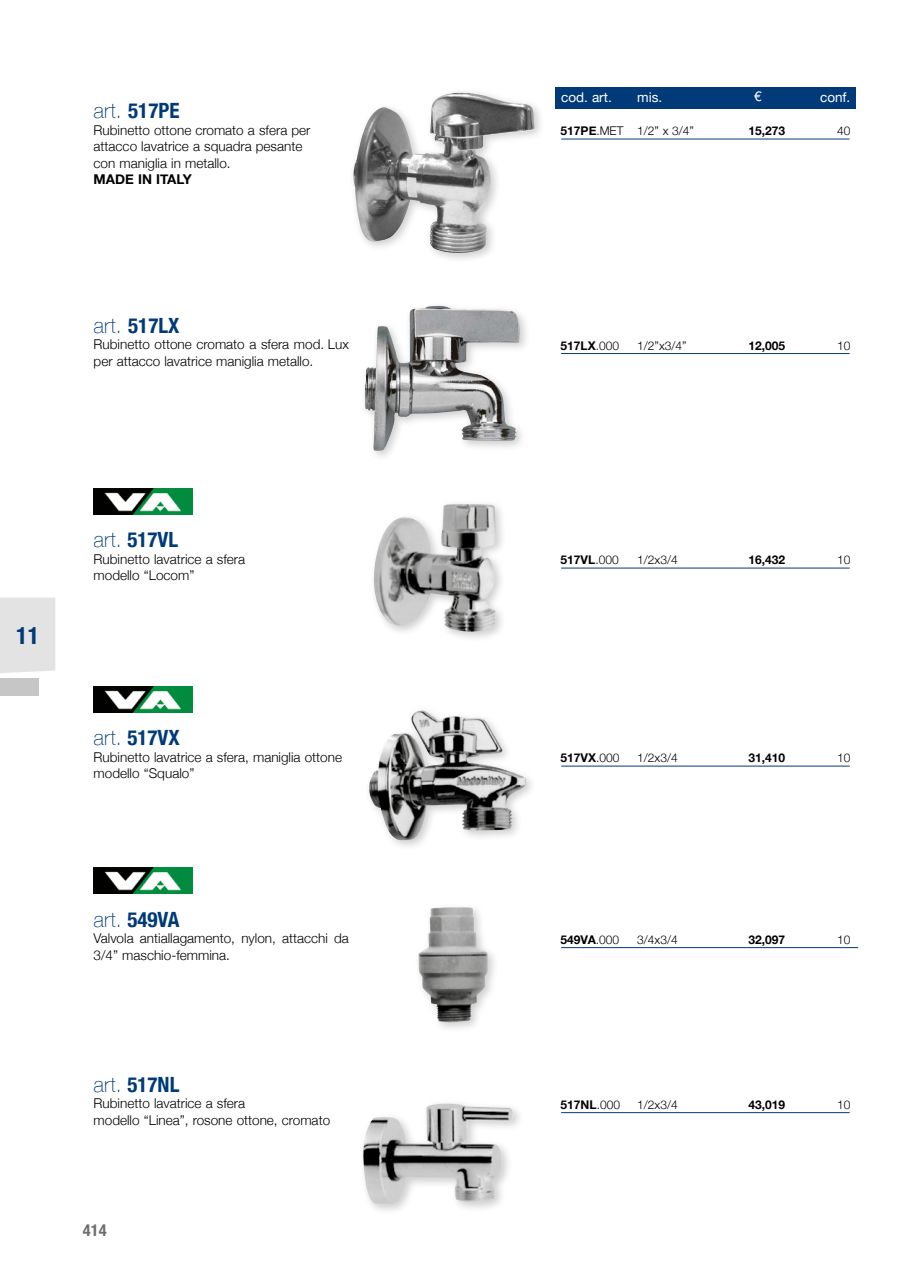
<style>
.page{position:relative;width:915px;height:1263px;background:#fff}
.page>*{position:absolute;margin:0;border:0;box-sizing:border-box;transform-origin:0 0}
.t1{font:700 condensed 24px "Helvetica Neue";color:#003a78}
.codici_articolo{font:700 condensed 21px "Helvetica Neue";color:#003a78}
.t2{font:700 condensed 16.5px "Helvetica Neue";color:#706f6f}
.t3{font:300 13.5px/16.5px "Helvetica Neue";color:#000}
.t4{font:13.5px "Helvetica Neue";color:#fff}
.t5{font:700 13.5px "Helvetica Neue";color:#000}
.tabella{font:700 12px "Helvetica Neue";color:#000}
.tabella-2{font:300 12px "Helvetica Neue";color:#000}
.TAB_NEW{font:300 12px "Helvetica Neue";color:#000}
.filetto{font:700 12px "Helvetica Neue";color:#000}
.filetto-2{font:300 12px "Helvetica Neue";color:#000}
.TAB_NEW-2{font:700 12px "Helvetica Neue";color:#000}
.s1{font-weight:100;font-stretch:normal}
.s2{font-weight:700}
.s3{font-weight:300}
</style>
<div class="page">
<div style="left:555px;top:87px;width:300px;height:21px;background:#003a78"></div>
<img style="left:94px;top:488px;width:98px;height:26px">
<img style="left:94px;top:686px;width:98px;height:26px">
<img style="left:94px;top:868px;width:98px;height:26px">
<hr style="left:561px;top:139px;width:288px;height:1px;background:#003a78">
<hr style="left:561px;top:353px;width:288px;height:1px;background:#003a78">
<hr style="left:561px;top:568px;width:288px;height:1px;background:#003a78">
<hr style="left:561px;top:766px;width:288px;height:1px;background:#003a78">
<hr style="left:561px;top:947px;width:296px;height:1px;background:#003a78">
<hr style="left:561px;top:1112px;width:288px;height:1px;background:#003a78">
<div style="left:348px;top:88px;width:197px;height:176px;background:#000;opacity:.2"></div>
<img style="left:353px;top:93px;width:181px;height:161px">
<img style="left:365px;top:306px;width:155px;height:145px">
<div style="left:368px;top:499px;width:138px;height:144px;background:#000;opacity:.2"></div>
<img style="left:370px;top:504px;width:126px;height:128px">
<img style="left:369px;top:710px;width:157px;height:131px">
<div style="left:413px;top:902px;width:85px;height:131px;background:#000;opacity:.2"></div>
<img style="left:418px;top:907px;width:70px;height:115px">
<div style="left:358px;top:1098px;width:166px;height:117px;background:#000;opacity:.2"></div>
<img style="left:361px;top:1103px;width:152px;height:101px">
<div style="left:0;top:597px;width:55px;height:76px;background:#e4e3e4"></div>
<div style="left:0;top:678px;width:38px;height:17px;background:#c6c6c6"></div>
<p class="codici_articolo" style="left:94px;top:93px;width:87px"><span class="s1">art.</span> 517PE</p>
<p class="t3" style="left:94px;top:121px;width:218px">Rubinetto ottone cromato a sfera per</p>
<p class="t3" style="left:94px;top:137px;width:210px">attacco lavatrice a squadra pesante</p>
<p class="t3" style="left:94px;top:154px;width:138px">con maniglia in metallo.</p>
<p class="t5" style="left:94px;top:169px;width:100px">MADE IN ITALY</p>
<p class="codici_articolo" style="left:94px;top:308px;width:87px"><span class="s1">art.</span> 517LX</p>
<p class="t3" style="left:94px;top:335px;width:257px">Rubinetto ottone cromato a sfera mod. Lux per attacco lavatrice maniglia metallo.</p>
<h1 class="t1" style="left:16px;top:615px;width:25px">11</h1>
<p class="codici_articolo" style="left:94px;top:522px;width:86px"><span class="s1">art.</span> 517VL</p>
<p class="t3" style="left:94px;top:550px;width:153px">Rubinetto lavatrice a sfera</p>
<p class="t3" style="left:94px;top:566px;width:102px">modello “Locom”</p>
<p class="codici_articolo" style="left:94px;top:720px;width:88px"><span class="s1">art.</span> 517VX</p>
<p class="t3" style="left:94px;top:748px;width:250px">Rubinetto lavatrice a sfera, maniglia ottone</p>
<p class="t3" style="left:94px;top:764px;width:102px">modello “Squalo”</p>
<p class="codici_articolo" style="left:94px;top:902px;width:87px"><span class="s1">art.</span> 549VA</p>
<p class="t3" style="left:94px;top:929px;width:257px">Valvola antiallagamento, nylon, attacchi da<br>3/4” maschio-femmina.</p>
<p class="codici_articolo" style="left:94px;top:1067px;width:87px"><span class="s1">art.</span> 517NL</p>
<p class="t3" style="left:94px;top:1094px;width:153px">Rubinetto lavatrice a sfera</p>
<p class="t3" style="left:94px;top:1111px;width:238px">modello “Linea”, rosone ottone, cromato</p>
<p class="t2" style="left:83px;top:1217px;width:25px">414</p>
<p class="t4" style="left:561px;top:87px;width:52px">cod. art.</p>
<p class="t4" style="left:637px;top:87px;width:27px">mis.</p>
<p class="t4" style="left:754px;top:86px;width:9px">€</p>
<p class="t4" style="left:819px;top:87px;width:32px">conf.</p>
<p class="TAB_NEW" style="left:560px;top:121px;width:135px"><span class="s2">517PE</span>.MET 1/2” x 3/4”</p>
<p class="TAB_NEW-2" style="left:748px;top:122px;width:38px">15,273</p>
<p class="TAB_NEW" style="left:836px;top:121px;width:15px">40</p>
<p class="filetto" style="left:560px;top:336px;width:60px">517LX<span class="s3">.000</span></p>
<p class="filetto-2" style="left:637px;top:336px;width:51px">1/2”x3/4”</p>
<p class="filetto" style="left:748px;top:336px;width:38px">12,005</p>
<p class="filetto-2" style="left:836px;top:336px;width:15px">10</p>
<p class="tabella" style="left:560px;top:551px;width:60px">517VL<span class="s3">.000</span></p>
<p class="tabella-2" style="left:637px;top:550px;width:42px">1/2x3/4</p>
<p class="tabella" style="left:748px;top:551px;width:38px">16,432</p>
<p class="tabella-2" style="left:836px;top:550px;width:15px">10</p>
<p class="tabella" style="left:560px;top:749px;width:60px">517VX<span class="s3">.000</span></p>
<p class="tabella-2" style="left:637px;top:748px;width:42px">1/2x3/4</p>
<p class="tabella" style="left:748px;top:749px;width:38px">31,410</p>
<p class="tabella-2" style="left:836px;top:748px;width:15px">10</p>
<p class="tabella" style="left:560px;top:930px;width:60px">549VA<span class="s3">.000</span></p>
<p class="tabella-2" style="left:637px;top:930px;width:42px">3/4x3/4</p>
<p class="tabella" style="left:748px;top:930px;width:38px">32,097</p>
<p class="tabella-2" style="left:836px;top:930px;width:15px">10</p>
<p class="tabella" style="left:560px;top:1095px;width:61px">517NL<span class="s3">.000</span></p>
<p class="tabella-2" style="left:637px;top:1095px;width:42px">1/2x3/4</p>
<p class="tabella" style="left:748px;top:1095px;width:38px">43,019</p>
<p class="tabella-2" style="left:836px;top:1095px;width:15px">10</p>
</div>
